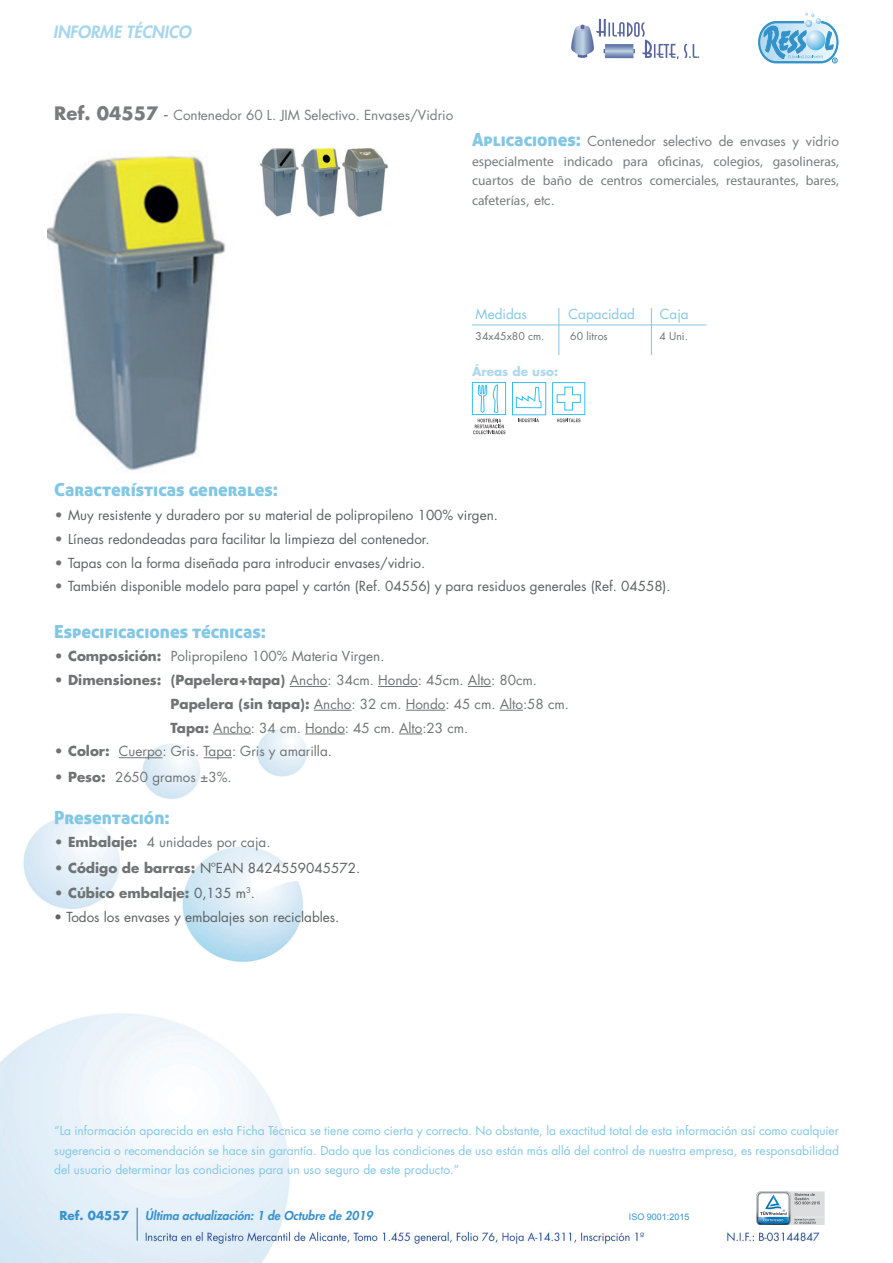
<style>
.page{position:relative;width:893px;height:1263px;background:#fff}
.page>*{position:absolute;margin:0;border:0;box-sizing:border-box;transform-origin:0 0}
.t1{font:18px "Aller Display";color:#82c7e4}
.t2{font:italic 800 16.5px "Futura Std";color:#a7d6ec}
.t3{font:13.5px "Futura Std";color:#5d6162}
.t4{font:13.5px/23.7px "Futura Std";color:#6f7374}
.t5{font:13.5px/19.5px "Myriad Pro";color:#787c7d;text-align:justify}
.t6{font:13.5px "Futura Std";color:#787c7d}
.t7{font:700 13.5px "Futura Std";color:#6f7374}
.t8{font:13.5px "Futura Std";color:#82c7e4}
.t9{font:12px/19.5px "Futura Std";color:#82c7e4;text-align:justify}
.t10{font:italic 800 12px "Futura Std";color:#3a92cc}
.t11{font:700 12px "Futura Std";color:#acd8ed}
.t12{font:700 12px "Futura Std";color:#3a92cc}
.t13{font:10.5px "Futura Std";color:#6f7374}
.t14{font:9px "Arial";color:#3a92cc}
.s1{font-weight:700;font-size:18px}
.s2{font-size:18px}
.s3{font-family:"Aller Display";font-size:18px;color:#82c7e4}
.s4{font-family:"Futura Std"}
.s5{font-weight:700;color:#6f7374}
.s6{font-weight:700}
.s7{font-weight:400;color:#5d6162}
</style>
<div class="page">
<img style="left:0;top:686px;width:825px;height:577px">
<img style="left:757px;top:1191px;width:68px;height:33px">
<hr style="left:137px;top:1208px;width:1px;height:32px;background:#4b6f97">
<svg style="left:758px;top:12px;width:81px;height:52px"></svg>
<img style="left:571px;top:18px;width:129px;height:42px">
<hr style="left:290px;top:686px;width:38px;height:1px;background:#6f7374">
<hr style="left:378px;top:686px;width:40px;height:1px;background:#6f7374">
<svg style="left:468px;top:686px;width:23px;height:1px"></svg>
<hr style="left:314px;top:710px;width:38px;height:1px;background:#6f7374">
<hr style="left:406px;top:710px;width:39px;height:1px;background:#6f7374">
<svg style="left:500px;top:710px;width:23px;height:1px"></svg>
<hr style="left:213px;top:734px;width:38px;height:1px;background:#6f7374">
<hr style="left:305px;top:734px;width:40px;height:1px;background:#6f7374">
<svg style="left:399px;top:734px;width:23px;height:1px"></svg>
<hr style="left:119px;top:757px;width:43px;height:1px;background:#6f7374">
<svg style="left:204px;top:757px;width:28px;height:1px"></svg>
<hr style="left:558px;top:308px;width:1px;height:47px;background:#82c7e4">
<hr style="left:472px;top:325px;width:234px;height:1px;background:#82c7e4">
<hr style="left:651px;top:308px;width:1px;height:47px;background:#82c7e4">
<svg style="left:473px;top:419px;width:32px;height:15px"></svg>
<svg style="left:477px;top:384px;width:22px;height:29px"></svg>
<svg style="left:512px;top:382px;width:34px;height:40px"></svg>
<img style="left:48px;top:150px;width:178px;height:321px">
<img style="left:259px;top:148px;width:129px;height:69px">
<svg style="left:557px;top:418px;width:23px;height:4px"></svg>
<svg style="left:552px;top:382px;width:33px;height:33px"></svg>
<svg style="left:556px;top:386px;width:25px;height:25px"></svg>
<p class="t2" style="left:53px;top:22px;width:140px">INFORME TÉCNICO</p>
<p class="t6" style="left:54px;top:106px;width:401px"><span class="s1">Ref. 04557</span> <span class="s2">-</span> Contenedor 60 L. JIM Selectivo. Envases/Vidrio</p>
<p class="t6" style="left:472px;top:133px;width:368px"><span class="s3">Aplicaciones:</span> Contenedor selectivo de envases y vidrio</p>
<p class="t5" style="left:472px;top:151px;width:368px">especialmente indicado para oficinas, colegios, gasolineras, cuartos de baño de centros comerciales, restaurantes, bares, cafeterías<span class="s4">, etc.</span></p>
<p class="t8" style="left:476px;top:305px;width:53px">Medidas</p>
<p class="t8" style="left:569px;top:305px;width:68px">Capacidad</p>
<p class="t8" style="left:660px;top:305px;width:30px">Caja</p>
<p class="t13" style="left:476px;top:329px;width:70px">34x45x80 cm.</p>
<p class="t13" style="left:570px;top:329px;width:39px">60 litros</p>
<p class="t13" style="left:659px;top:329px;width:30px">4 Uni.</p>
<p class="t11" style="left:472px;top:364px;width:88px">Áreas de uso:</p>
<h1 class="t1" style="left:54px;top:478px;width:225px">Características generales:</h1>
<p class="t3" style="left:54px;top:506px;width:445px"><span class="s5">•</span> Muy resistente y duradero por su material de polipropileno 100% virgen.</p>
<p class="t3" style="left:54px;top:530px;width:377px"><span class="s5">•</span> Líneas redondeadas para facilitar la limpieza del contenedor.</p>
<p class="t3" style="left:54px;top:554px;width:373px"><span class="s5">•</span> Tapas con la forma diseñada para introducir envases/vidrio.</p>
<p class="t3" style="left:54px;top:578px;width:618px"><span class="s5">•</span> También disponible modelo para papel y cartón (Ref. 04556) y para residuos generales (Ref. 04558).</p>
<h1 class="t1" style="left:54px;top:620px;width:213px">Especificaciones técnicas:</h1>
<p class="t4" style="left:54px;top:645px;width:332px"><span class="s6">• Composición:</span> Polipropileno 100% Materia Virgen.</p>
<p class="t4" style="left:171px;top:668px;width:400px;text-indent:-116px"><span class="s6">• Dimensiones: (Papelera+tapa)</span> Ancho: 34cm. Hondo: 45cm. Alto: 80cm.<br><span class="s6">Papelera (sin tapa):</span> Ancho: 32 cm. Hondo: 45 cm. Alto:58 cm.<br><span class="s6">Tapa:</span> Ancho: 34 cm. Hondo: 45 cm. Alto:23 cm.</p>
<p class="t4" style="left:54px;top:740px;width:279px"><span class="s6">• Color:</span> Cuerpo: Gris. Tapa: Gris y amarilla.</p>
<p class="t4" style="left:54px;top:765px;width:179px"><span class="s6">• Peso:</span> 2650 gramos ±3%.</p>
<h1 class="t1" style="left:54px;top:806px;width:117px">Presentación:</h1>
<p class="t4" style="left:54px;top:831px;width:218px"><span class="s6">• Embalaje:</span> 4 unidades por caja.</p>
<p class="t3" style="left:54px;top:859px;width:307px"><span class="s5">• Código de barras:</span> NºEAN 8424559045572.</p>
<p class="t7" style="left:54px;top:884px;width:202px">• Cúbico embalaje: <span class="s7">0,135 m</span><sup>3</sup><span class="s7">.</span></p>
<p class="t3" style="left:54px;top:908px;width:287px">• Todos los envases y embalajes son reciclables.</p>
<p class="t9" style="left:54px;top:1121px;width:786px">“La información aparecida en esta Ficha Técnica se tiene como cierta y correcta. No obstante, la exactitud total de esta información así como cualquier sugerencia o recomendación se hace sin garantía. Dado que las condiciones de uso están más allá del control de nuestra empresa, es responsabilidad del usuario determinar las condiciones para un uso seguro de este producto.”</p>
<p class="t12" style="left:59px;top:1207px;width:71px">Ref. 04557</p>
<p class="t10" style="left:145px;top:1208px;width:229px">Última actualización: 1 de Octubre de 2019</p>
<p class="t14" style="left:629px;top:1211px;width:62px">ISO 9001:2015</p>
</div>
